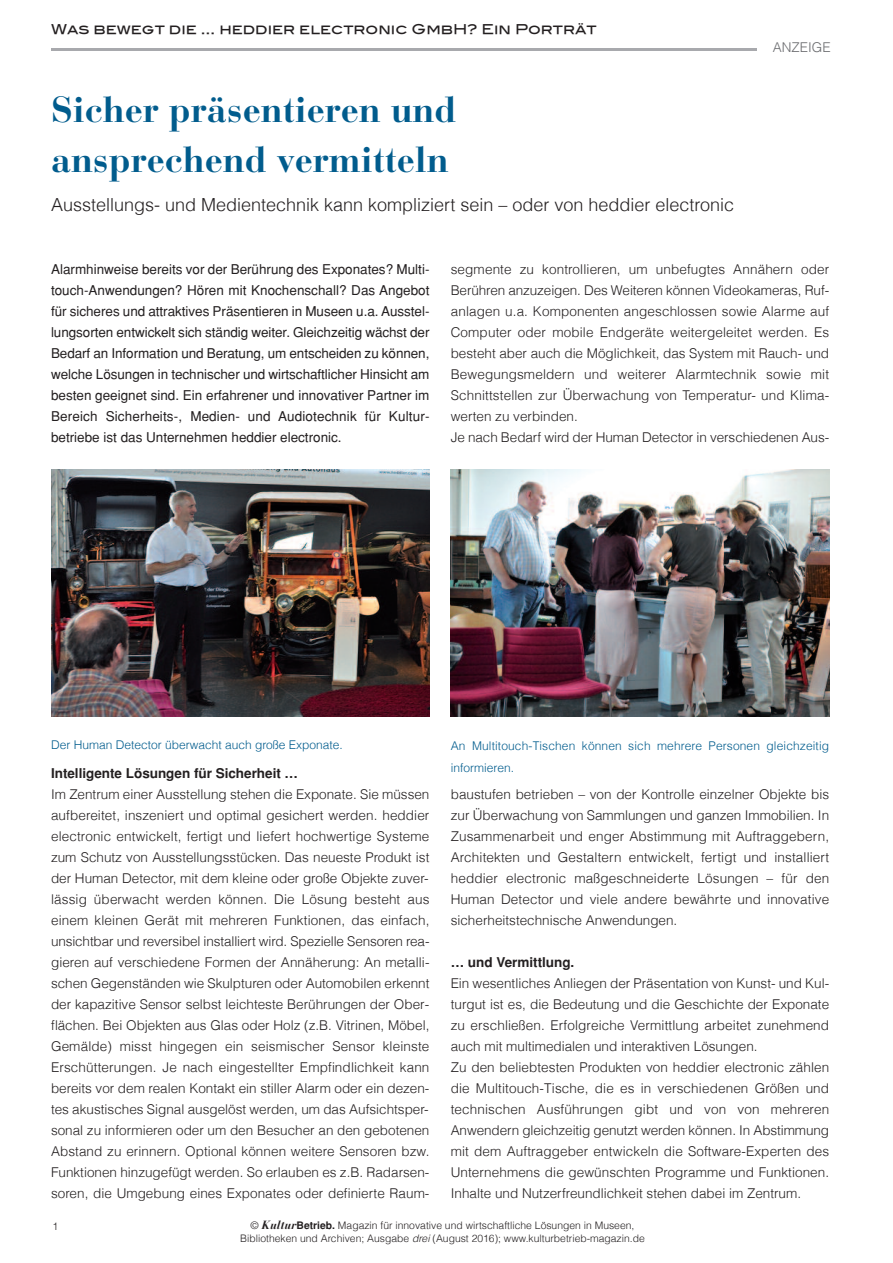
<style>
.page{position:relative;width:893px;height:1263px;background:#fff}
.page>*{position:absolute;margin:0;border:0;box-sizing:border-box;transform-origin:0 0}
.t1{font:700 36px/49.5px "Bauer Bodoni";color:#015c8d}
.t2{font:300 18px "Helvetica";color:#231f20}
.t3{font:300 13.5px/21px "Helvetica";letter-spacing:.005em;color:#231f20;text-align:justify}
.t4{font:13.5px/21px "Helvetica";color:#231f20;text-align:justify}
.t5{font:700 13.5px "Helvetica";color:#231f20}
.t6{font:13.5px "Blair Md ITCTT Medium";color:#231f20}
.t7{font:300 13.5px "Helvetica";color:#6c6d70}
.t8{font:300 12px/22.5px "Helvetica";letter-spacing:.01em;color:#015c8d}
.t9{font:300 10.5px "Helvetica";color:#231f20}
.t10{font:300 10.35px/12.9px "Helvetica";color:#231f20;text-align:center}
.s1{font-family:"Bauer Bodoni";font-weight:700;font-style:italic;font-size:11.85px}
.s2{font-weight:700}
.s3{font-style:italic}
</style>
<div class="page">
<img style="left:51px;top:470px;width:378px;height:246px">
<img style="left:451px;top:470px;width:378px;height:246px">
<hr style="left:51px;top:49px;width:706px;height:2px;background:#a8a9ad">
<p class="t6" style="left:51px;top:21px;width:547px">Was bewegt die … heddier electronic GmbH? Ein Porträt</p>
<h1 class="t1" style="left:51px;top:89px;width:407px">Sicher präsentieren und ansprechend vermitteln</h1>
<h2 class="t2" style="left:51px;top:197px;width:685px">Ausstellungs- und Medientechnik kann kompliziert sein – oder von heddier electronic</h2>
<p class="t7" style="left:773px;top:42px;width:59px">ANZEIGE</p>
<p class="t4" style="left:51px;top:259px;width:380px">Alarmhinweise bereits vor der Berührung des Exponates? Multi&shy;touch-Anwendungen? Hören mit Knochenschall? Das Angebot für sicheres und attraktives Präsentieren in Museen u.a. Ausstel&shy;lungsorten entwickelt sich ständig weiter. Gleichzeitig wächst der Bedarf an Information und Beratung, um entscheiden zu können, welche Lösungen in technischer und wirtschaftlicher Hinsicht am besten geeignet sind. Ein erfahrener und innovativer Partner im Bereich Sicherheits-, Medien- und Audiotechnik für Kultur&shy;betriebe ist das Unternehmen heddier electronic.</p>
<p class="t3" style="left:451px;top:260px;width:380px;text-align:left">segmente zu kontrollieren, um unbefugtes Annähern oder Berühren anzuzeigen. Des Weiteren können Videokameras, Ruf&shy;anlagen u.a. Komponenten angeschlossen sowie Alarme auf Computer oder mobile Endgeräte weitergeleitet werden. Es besteht aber auch die Möglichkeit, das System mit Rauch- und Bewegungsmeldern und weiterer Alarmtechnik sowie mit Schnittstellen zur Überwachung von Temperatur- und Klima&shy;werten zu verbinden.<br>Je nach Bedarf wird der Human Detector in verschiedenen Aus-</p>
<p class="t8" style="left:51px;top:734px;width:293px">Der Human Detector überwacht auch große Exponate.</p>
<p class="t8" style="left:451px;top:735px;width:380px">An Multitouch-Tischen können sich mehrere Personen gleichzeitig informieren.</p>
<p class="t5" style="left:51px;top:765px;width:249px">Intelligente Lösungen für Sicherheit …</p>
<p class="t3" style="left:51px;top:785px;width:380px">Im Zentrum einer Ausstellung stehen die Exponate. Sie müssen aufbereitet, inszeniert und optimal gesichert werden. heddier electronic entwickelt, fertigt und liefert hochwertige Systeme zum Schutz von Ausstellungsstücken. Das neueste Produkt ist der Human Detector, mit dem kleine oder große Objekte zuver&shy;lässig überwacht werden können. Die Lösung besteht aus einem kleinen Gerät mit mehreren Funktionen, das einfach, unsichtbar und reversibel installiert wird. Spezielle Sensoren rea&shy;gieren auf verschiedene Formen der Annäherung: An metalli&shy;schen Gegenständen wie Skulpturen oder Automobilen erkennt der kapazitive Sensor selbst leichteste Berührungen der Ober&shy;flächen. Bei Objekten aus Glas oder Holz (z.B. Vitrinen, Möbel, Gemälde) misst hingegen ein seismischer Sensor kleinste Erschütterungen. Je nach eingestellter Empfindlichkeit kann bereits vor dem realen Kontakt ein stiller Alarm oder ein dezen&shy;tes akustisches Signal ausgelöst werden, um das Aufsichtsper&shy;sonal zu informieren oder um den Besucher an den gebotenen Abstand zu erinnern. Optional können weitere Sensoren bzw.<br>Funktionen hinzugefügt werden. So erlauben es z.B. Radarsen&shy;soren, die Umgebung eines Exponates oder definierte Raum-</p>
<p class="t3" style="left:451px;top:785px;width:380px">baustufen betrieben – von der Kontrolle einzelner Objekte bis zur Überwachung von Sammlungen und ganzen Immobilien. In Zusammenarbeit und enger Abstimmung mit Auftraggebern, Architekten und Gestaltern entwickelt, fertigt und installiert heddier electronic maßgeschneiderte Lösungen – für den Human Detector und viele andere bewährte und innovative sicherheitstechnische Anwendungen.</p>
<p class="t5" style="left:451px;top:954px;width:125px">… und Vermittlung.</p>
<p class="t3" style="left:451px;top:974px;width:380px;text-align:left">Ein wesentliches Anliegen der Präsentation von Kunst- und Kul&shy;turgut ist es, die Bedeutung und die Geschichte der Exponate zu erschließen. Erfolgreiche Vermittlung arbeitet zunehmend auch mit multimedialen und interaktiven Lösungen.<br>Zu den beliebtesten Produkten von heddier electronic zählen die Multitouch-Tische, die es in verschiedenen Größen und technischen Ausführungen gibt und von von mehreren Anwendern gleichzeitig genutzt werden können. In Abstimmung mit dem Auftraggeber entwickeln die Software-Experten des Unternehmens die gewünschten Programme und Funktionen.<br>Inhalte und Nutzerfreundlichkeit stehen dabei im Zentrum.</p>
<p class="t9" style="left:53px;top:1222px;width:7px">1</p>
<p class="t10" style="left:240px;top:1220px;width:406px">© <span class="s1">Kultur</span><span class="s2">Betrieb.</span> Magazin für innovative und wirtschaftliche Lösungen in Museen,<br>Bibliotheken und Archiven; Ausgabe <span class="s3">drei</span> (August 2016); www.kulturbetrieb-magazin.de</p>
</div>
